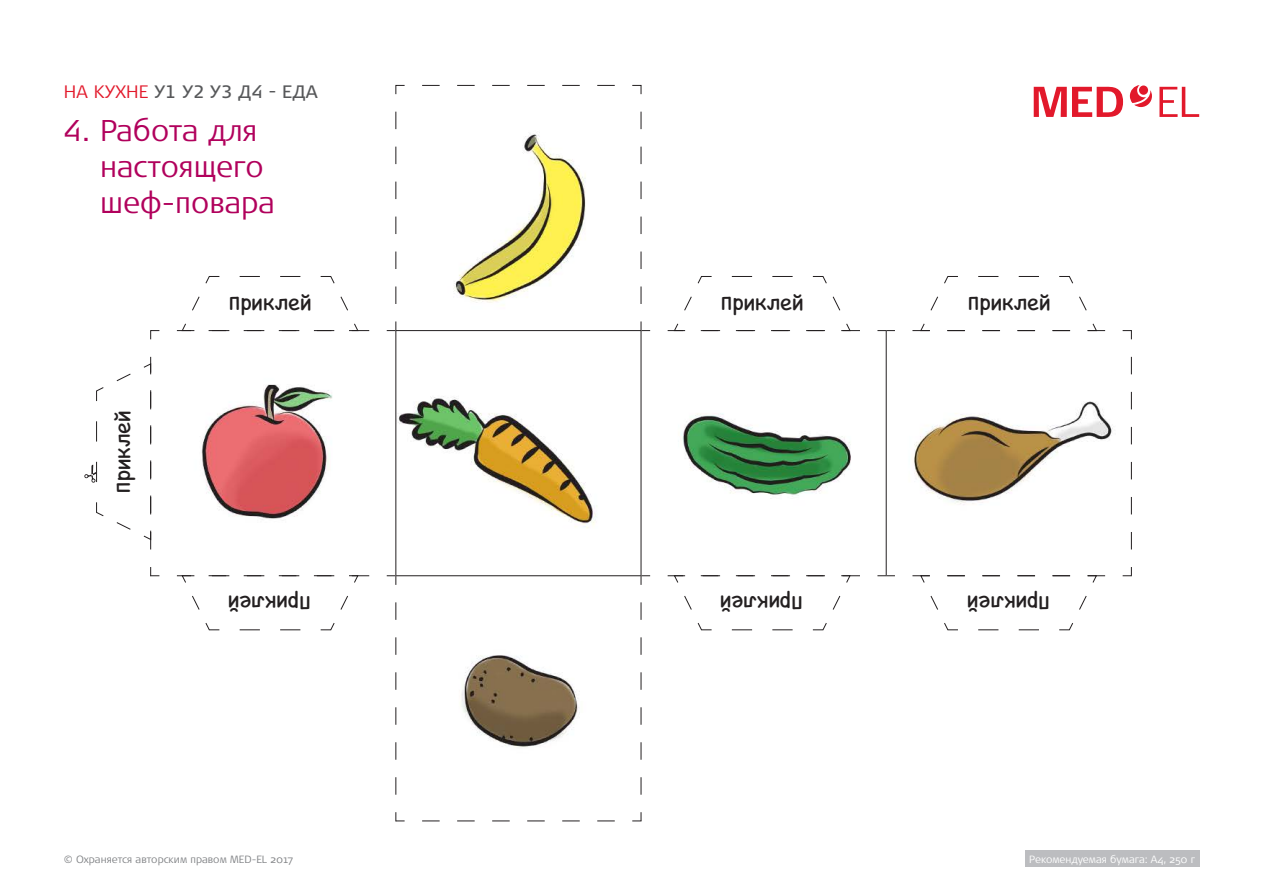
<style>
.page{position:relative;width:1263px;height:893px;background:#fff}
.page>*{position:absolute;margin:0;border:0;box-sizing:border-box;transform-origin:0 0}
.Body_table{font:300 30px/36px "Signa Pro";color:#b1015c}
.t1{font:21px "Chalkboard SE";color:#231f20}
.Body_table-2{font:18px "Signa Pro";letter-spacing:.005em;color:#57585a}
.t2{font:300 10.5px "Signa Pro";color:#808285}
.t3{font:300 10.5px "Signa Pro";color:#fff}
.s1{font-weight:300;color:#e2192b}
</style>
<div class="page">
<img style="left:150px;top:84px;width:1050px;height:783px">
<hr style="left:641px;top:330px;width:245px;height:1px;background:#fff">
<hr style="left:1131px;top:331px;width:1px;height:245px;background:#fff">
<hr style="left:641px;top:575px;width:245px;height:1px;background:#fff">
<hr style="left:886px;top:331px;width:1px;height:244px;background:#231f20">
<svg style="left:150px;top:330px;width:245px;height:246px"></svg>
<svg style="left:1131px;top:356px;width:1px;height:193px"></svg>
<svg style="left:395px;top:85px;width:247px;height:245px"></svg>
<svg style="left:641px;top:103px;width:1px;height:201px"></svg>
<svg style="left:641px;top:321px;width:9px;height:10px"></svg>
<svg style="left:387px;top:575px;width:263px;height:247px"></svg>
<hr style="left:395px;top:330px;width:246px;height:1px;background:#231f20">
<hr style="left:395px;top:331px;width:1px;height:244px;background:#231f20">
<hr style="left:641px;top:331px;width:1px;height:244px;background:#231f20">
<hr style="left:395px;top:575px;width:246px;height:1px;background:#231f20">
<svg style="left:877px;top:276px;width:255px;height:63px"></svg>
<svg style="left:877px;top:567px;width:255px;height:64px"></svg>
<svg style="left:668px;top:276px;width:201px;height:55px"></svg>
<svg style="left:668px;top:575px;width:201px;height:56px"></svg>
<svg style="left:177px;top:276px;width:201px;height:55px"></svg>
<svg style="left:177px;top:575px;width:201px;height:56px"></svg>
<svg style="left:84px;top:348px;width:67px;height:201px"></svg>
<svg style="left:1130px;top:85px;width:22px;height:22px"></svg>
<div style="left:1139px;top:85px;width:9px;height:10px;background:#e2192b;border-radius:50%"></div>
<svg style="left:1159px;top:87px;width:40px;height:30px"></svg>
<svg style="left:1034px;top:86px;width:89px;height:32px"></svg>
<div style="left:1025px;top:851px;width:174px;height:16px;background:#bcbdc0"></div>
<p class="Body_table-2" style="left:64px;top:80px;width:255px"><span class="s1">НА КУХНЕ</span> У1 У2 У3 Д4 - ЕДА</p>
<p class="Body_table" style="left:100px;top:111px;width:176px;text-indent:-36px">4. Работа для настоящего шеф-повара</p>
<p class="t1" style="left:105px;top:493px;width:83px;rotate:-90deg">Приклей</p>
<p class="t1" style="left:229px;top:284px;width:83px">Приклей</p>
<p class="t1" style="left:310px;top:621px;width:83px;rotate:-180deg">Приклей</p>
<p class="t1" style="left:721px;top:284px;width:83px">Приклей</p>
<p class="t1" style="left:802px;top:621px;width:83px;rotate:-180deg">Приклей</p>
<p class="t1" style="left:968px;top:284px;width:83px">Приклей</p>
<p class="t1" style="left:1050px;top:621px;width:83px;rotate:-180deg">Приклей</p>
<p class="t2" style="left:64px;top:852px;width:231px">© Охраняется авторским правом MED-EL 2017</p>
<p class="t3" style="left:1029px;top:852px;width:167px">Рекомендуемая бумага: A4, 250 г</p>
</div>
